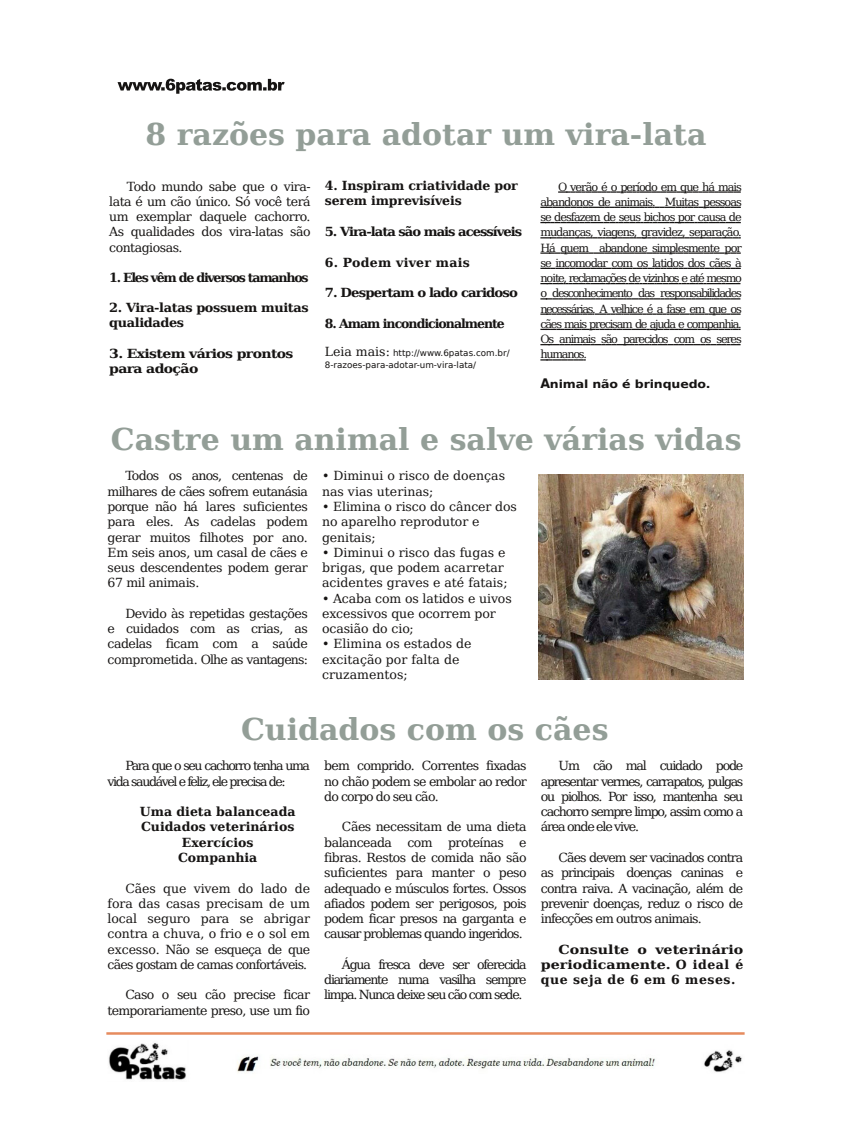
<style>
.page{position:relative;width:851px;height:1124px;background:#fff}
.page>*{position:absolute;margin:0;border:0;box-sizing:border-box;transform-origin:0 0}
.t1{font:700 30px "Bitstream Vera Serif";color:#939e97}
.t2{font:12.5px/15.2px "Bitstream Vera Serif";letter-spacing:-.05em;color:#161413;text-align:justify}
.t3{font:12.5px/15.2px "Bitstream Vera Serif";color:#161413}
.t4{font:12.5px/15.2px "Bitstream Vera Serif";letter-spacing:-.01em;color:#161413}
.t5{font:700 12.5px/15.2px "Bitstream Vera Serif";letter-spacing:-.01em;color:#161413}
.t6{font:700 12.5px/15.2px "Bitstream Vera Serif";letter-spacing:-.01em;color:#161413;text-align:justify;scale:1.14 1}
.t7{font:12.5px/15.2px "Bitstream Vera Serif";letter-spacing:-.11em;color:#161413}
.t8{font:700 12.5px/15px "Bitstream Vera Serif";letter-spacing:-.03em;color:#161413}
.t9{font:700 12.5px/15px "Bitstream Vera Serif";letter-spacing:-.045em;color:#161413;scale:1.12 1}
.t10{font:700 12.5px "Bitstream Vera Serif";letter-spacing:-.075em;color:#161413;scale:1.05 1}
.t11{font:700 12.5px "Bitstream Vera Serif";letter-spacing:-.1em;color:#161413}
.t12{font:700 12.5px "Bitstream Vera Serif";letter-spacing:-.065em;color:#161413;scale:1.06 1}
.t13{font:700 12.5px "Bitstream Vera Serif";letter-spacing:-.08em;color:#161413}
.t14{font:700 12.5px "Bitstream Vera Serif";letter-spacing:.02em;color:#161413}
.t15{font:11.25px/15.2px "Bitstream Vera Serif";letter-spacing:-.11em;color:#161413;text-align:justify}
.t16{font:700 11.12px "Bitstream Vera Sans";letter-spacing:-.01em;color:#161413;scale:1.12 1}
.t17{font:8.75px/12.5px "Bitstream Vera Sans";color:#161413}
.s1{font-family:"Bitstream Vera Serif";font-size:12.5px}
.s2{font-size:13.12px}
</style>
<div class="page">
<hr style="left:106px;top:1032px;width:638px;height:2px;background:#e68b5e">
<svg style="left:558px;top:191px;width:182px;height:2px"></svg>
<svg style="left:540px;top:207px;width:200px;height:1px"></svg>
<svg style="left:540px;top:222px;width:200px;height:1px"></svg>
<svg style="left:540px;top:237px;width:200px;height:1px"></svg>
<svg style="left:540px;top:252px;width:200px;height:2px"></svg>
<svg style="left:540px;top:268px;width:200px;height:1px"></svg>
<svg style="left:540px;top:283px;width:200px;height:1px"></svg>
<svg style="left:540px;top:298px;width:200px;height:1px"></svg>
<svg style="left:540px;top:313px;width:200px;height:2px"></svg>
<svg style="left:540px;top:329px;width:200px;height:1px"></svg>
<svg style="left:540px;top:344px;width:200px;height:1px"></svg>
<svg style="left:540px;top:359px;width:45px;height:1px"></svg>
<img style="left:538px;top:475px;width:205px;height:204px">
<img style="left:108px;top:1043px;width:634px;height:37px">
<svg style="left:117px;top:79px;width:168px;height:15px"></svg>
<h1 class="t1" style="left:145px;top:117px;width:562px">8 razões para adotar um vira-lata</h1>
<p class="t2" style="left:109px;top:178px;width:203px;text-indent:18px">Todo mundo sabe que o vira&shy;lata é um cão único. Só você terá um exemplar daquele cachorro.<br>As qualidades dos vira-latas são contagiosas.</p>
<p class="t11" style="left:109px;top:270px;width:201px">1. Eles vêm de diversos tamanhos</p>
<p class="t8" style="left:109px;top:300px;width:201px">2. Vira-latas possuem muitas qualidades</p>
<p class="t9" style="left:109px;top:346px;width:166px">3. Existem vários prontos para adoção</p>
<p class="t5" style="left:325px;top:178px;width:194px">4. Inspiram criatividade por serem imprevisíveis</p>
<p class="t10" style="left:325px;top:224px;width:189px">5. Vira-lata são mais acessíveis</p>
<p class="t14" style="left:325px;top:255px;width:146px">6. Podem viver mais</p>
<p class="t12" style="left:325px;top:285px;width:184px">7. Despertam o lado caridoso</p>
<p class="t13" style="left:325px;top:316px;width:181px">8. Amam incondicionalmente</p>
<p class="t17" style="left:325px;top:346px;width:186px"><span class="s1">Leia mais:</span> http://www.6patas.com.br/<br>8-razoes-para-adotar-um-vira-lata/</p>
<p class="t15" style="left:540px;top:179px;width:203px;text-indent:18px">O verão é o período em que há mais abandonos de animais. Muitas pessoas se desfazem de seus bichos por causa de mudanças, viagens, gravidez, separação.<br>Há quem abandone simplesmente por se incomodar com os latidos dos cães à noite, reclamações de vizinhos e até mesmo o desconhecimento das responsabilidades necessárias. A velhice é a fase em que os cães mais precisam de ajuda e companhia.<br>Os animais são parecidos com os seres humanos.</p>
<p class="t16" style="left:540px;top:377px;width:153px"><span class="s2">A</span>nimal não é brinquedo.</p>
<h1 class="t1" style="left:111px;top:422px;width:632px">Castre um animal e salve várias vidas</h1>
<p class="t3" style="left:322px;top:468px;width:184px">• Diminui o risco de doenças nas vias uterinas;</p>
<p class="t4" style="left:322px;top:499px;width:196px">• Elimina o risco do câncer dos no aparelho reprodutor e genitais;</p>
<p class="t3" style="left:322px;top:544px;width:187px">• Diminui o risco das fugas e brigas, que podem acarretar acidentes graves e até fatais;</p>
<p class="t4" style="left:322px;top:590px;width:191px">• Acaba com os latidos e uivos excessivos que ocorrem por ocasião do cio;</p>
<p class="t3" style="left:322px;top:636px;width:151px">• Elimina os estados de excitação por falta de cruzamentos;</p>
<h1 class="t1" style="left:241px;top:711px;width:369px">Cuidados com os cães</h1>
<p class="t7" style="left:108px;top:758px;width:204px;text-indent:18px">Para que o seu cachorro tenha uma vida saudável e feliz, ele precisa de:</p>
<p class="t5" style="left:140px;top:804px;width:157px;text-align:center">Uma dieta balanceada<br>Cuidados veterinários<br>Exercícios<br>Companhia</p>
<p class="t2" style="left:108px;top:880px;width:204px;text-indent:18px">Cães que vivem do lado de fora das casas precisam de um local seguro para se abrigar contra a chuva, o frio e o sol em excesso. Não se esqueça de que cães gostam de camas confortáveis.</p>
<p class="t2" style="left:108px;top:987px;width:204px;text-align:right">Caso o seu cão precise ficar temporariamente preso, use um fio</p>
<p class="t2" style="left:108px;top:468px;width:202px;text-indent:18px">Todos os anos, centenas de milhares de cães sofrem eutanásia porque não há lares suficientes para eles. As cadelas podem gerar muitos filhotes por ano.<br>Em seis anos, um casal de cães e seus descendentes podem gerar 67 mil animais.</p>
<p class="t2" style="left:108px;top:605px;width:202px;text-indent:18px">Devido às repetidas gestações e cuidados com as crias, as cadelas ficam com a saúde comprometida. Olhe as vantagens:</p>
<p class="t2" style="left:541px;top:758px;width:204px;text-indent:18px">Um cão mal cuidado pode apresentar vermes, carrapatos, pulgas ou piolhos. Por isso, mantenha seu cachorro sempre limpo, assim como a área onde ele vive.</p>
<p class="t2" style="left:541px;top:849px;width:204px;text-indent:18px">Cães devem ser vacinados contra as principais doenças caninas e contra raiva. A vacinação, além de prevenir doenças, reduz o risco de infecções em outros animais.</p>
<p class="t6" style="left:541px;top:941px;width:179px;text-indent:18px">Consulte o veterinário periodicamente. O ideal é que seja de 6 em 6 meses.</p>
<p class="t2" style="left:324px;top:758px;width:204px">bem comprido. Correntes fixadas no chão podem se embolar ao redor do corpo do seu cão.</p>
<p class="t2" style="left:324px;top:819px;width:204px;text-indent:18px">Cães necessitam de uma dieta balanceada com proteínas e fibras. Restos de comida não são suficientes para manter o peso adequado e músculos fortes. Ossos afiados podem ser perigosos, pois podem ficar presos na garganta e causar problemas quando ingeridos.</p>
<p class="t2" style="left:324px;top:956px;width:204px;text-indent:18px">Água fresca deve ser oferecida diariamente numa vasilha sempre limpa. Nunca deixe seu cão com sede.</p>
</div>
